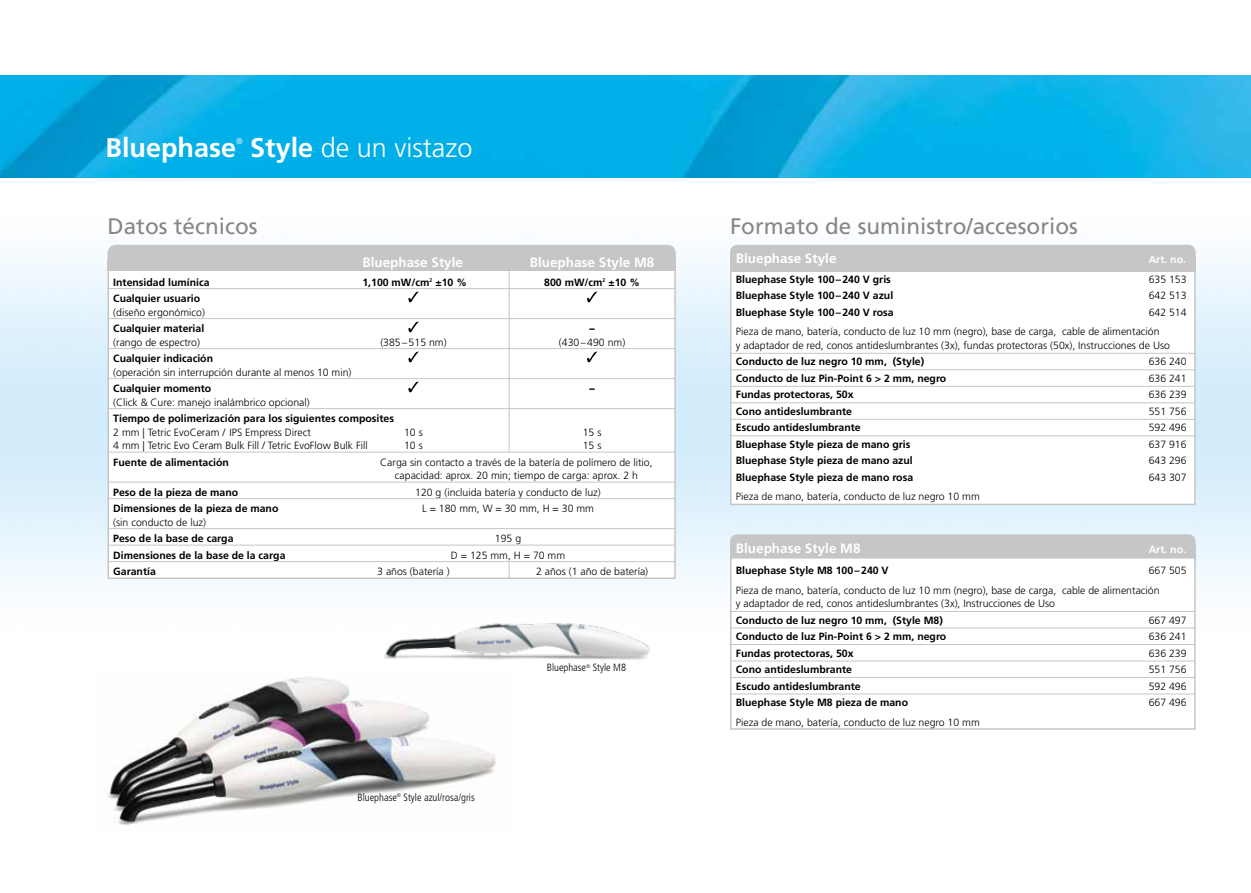
<style>
.page{position:relative;width:1251px;height:893px;background:#fff}
.page>*{position:absolute;margin:0;border:0;box-sizing:border-box;transform-origin:0 0}
.t1{font:300 27px "Frutiger";color:#fff}
.t2{font:700 27px "Frutiger";color:#fff}
.t3{font:22.5px "Frutiger";color:#878787}
.t4{font:700 13.5px "Frutiger";color:#fff}
.t5{font:300 10.5px/19.5px "Frutiger";color:#000}
.t6{font:700 10.5px "Frutiger";color:#000}
.t7{font:300 condensed 10.5px "Frutiger";color:#000}
.t8{font:700 10.5px "Frutiger";color:#fff}
.t9{font:900 10.5px "Frutiger";color:#000}
.t10{font:300 8.25px "Frutiger";color:#fff}
.s1{font-weight:700}
</style>
<div class="page">
<img style="left:0;top:75px;width:1249px;height:102px">
<img style="left:0;top:244px;width:1250px;height:402px">
<div style="left:730px;top:268px;width:465px;height:237px;background:#fff;border:2px solid #c6c6c6"></div>
<div style="left:730px;top:257px;width:465px;height:14px;background:#c6c6c6"></div>
<div style="left:730px;top:245px;width:465px;height:20px;background:#c6c6c6;border-radius:8px"></div>
<hr style="left:730px;top:353px;width:465px;height:1px;background:#c6c6c6">
<hr style="left:730px;top:369px;width:465px;height:1px;background:#c6c6c6">
<hr style="left:730px;top:386px;width:465px;height:1px;background:#c6c6c6">
<hr style="left:730px;top:402px;width:465px;height:1px;background:#c6c6c6">
<hr style="left:730px;top:419px;width:465px;height:1px;background:#c6c6c6">
<hr style="left:730px;top:435px;width:465px;height:1px;background:#c6c6c6">
<div style="left:730px;top:546px;width:465px;height:15px;background:#c6c6c6"></div>
<div style="left:730px;top:534px;width:465px;height:21px;background:#c6c6c6;border-radius:8px"></div>
<div style="left:730px;top:557px;width:465px;height:173px;background:#fff;border:2px solid #c6c6c6"></div>
<hr style="left:730px;top:611px;width:465px;height:1px;background:#c6c6c6">
<hr style="left:730px;top:628px;width:465px;height:1px;background:#c6c6c6">
<hr style="left:730px;top:644px;width:465px;height:1px;background:#c6c6c6">
<hr style="left:730px;top:661px;width:465px;height:1px;background:#c6c6c6">
<hr style="left:730px;top:677px;width:465px;height:1px;background:#c6c6c6">
<hr style="left:730px;top:694px;width:465px;height:1px;background:#c6c6c6">
<div style="left:107px;top:266px;width:568px;height:313px;background:#fff;border:2px solid #c6c6c6"></div>
<div style="left:107px;top:260px;width:568px;height:11px;background:#c6c6c6"></div>
<div style="left:107px;top:245px;width:568px;height:25px;background:#c6c6c6;border-radius:9px"></div>
<svg style="left:408px;top:292px;width:10px;height:10px"></svg>
<svg style="left:587px;top:292px;width:10px;height:10px"></svg>
<svg style="left:408px;top:322px;width:10px;height:10px"></svg>
<svg style="left:408px;top:352px;width:10px;height:10px"></svg>
<svg style="left:587px;top:352px;width:10px;height:10px"></svg>
<svg style="left:408px;top:382px;width:10px;height:10px"></svg>
<hr style="left:107px;top:288px;width:568px;height:1px;background:#c6c6c6">
<hr style="left:107px;top:318px;width:568px;height:1px;background:#c6c6c6">
<hr style="left:508px;top:257px;width:1px;height:195px;background:#c6c6c6">
<svg style="left:508px;top:562px;width:1px;height:17px"></svg>
<hr style="left:107px;top:348px;width:568px;height:1px;background:#c6c6c6">
<hr style="left:107px;top:378px;width:568px;height:1px;background:#c6c6c6">
<hr style="left:107px;top:408px;width:568px;height:1px;background:#c6c6c6">
<hr style="left:107px;top:452px;width:568px;height:1px;background:#c6c6c6">
<hr style="left:107px;top:482px;width:568px;height:1px;background:#c6c6c6">
<hr style="left:107px;top:498px;width:568px;height:1px;background:#c6c6c6">
<hr style="left:107px;top:528px;width:568px;height:1px;background:#c6c6c6">
<hr style="left:107px;top:545px;width:568px;height:1px;background:#c6c6c6">
<hr style="left:107px;top:561px;width:568px;height:1px;background:#c6c6c6">
<img style="left:107px;top:677px;width:389px;height:148px">
<img style="left:371px;top:605px;width:294px;height:55px">
<h1 class="t2" style="left:105px;top:132px;width:132px">Bluephase</h1>
<p class="t10" style="left:236px;top:137px;width:8px">®</p>
<h1 class="t1" style="left:250px;top:132px;width:224px"><span class="s1">Style</span> de un vistazo</h1>
<h2 class="t3" style="left:107px;top:213px;width:152px">Datos técnicos</h2>
<p class="t4" style="left:362px;top:254px;width:102px">Bluephase Style</p>
<p class="t4" style="left:529px;top:254px;width:126px">Bluephase Style M8</p>
<p class="t6" style="left:113px;top:276px;width:98px">Intensidad lumínica</p>
<p class="t6" style="left:362px;top:276px;width:106px">1,100 mW/cm<sup>2</sup> ±10 %</p>
<p class="t6" style="left:544px;top:276px;width:97px">800 mW/cm<sup>2</sup> ±10 %</p>
<p class="t6" style="left:113px;top:292px;width:88px">Cualquier usuario</p>
<p class="t5" style="left:113px;top:303px;width:93px">(diseño ergonómico)</p>
<p class="t6" style="left:113px;top:322px;width:93px">Cualquier material</p>
<p class="t9" style="left:589px;top:322px;width:7px">–</p>
<p class="t5" style="left:113px;top:333px;width:88px">(rango de espectro)</p>
<p class="t5" style="left:380px;top:333px;width:68px">(385–515 nm)</p>
<p class="t5" style="left:559px;top:333px;width:68px">(430–490 nm)</p>
<p class="t6" style="left:113px;top:352px;width:101px">Cualquier indicación</p>
<p class="t5" style="left:113px;top:363px;width:240px">(operación sin interrupción durante al menos 10 min)</p>
<p class="t6" style="left:113px;top:382px;width:100px">Cualquier momento</p>
<p class="t9" style="left:589px;top:382px;width:7px">–</p>
<p class="t5" style="left:113px;top:393px;width:198px">(Click &amp; Cure: manejo inalámbrico opcional)</p>
<p class="t6" style="left:113px;top:412px;width:282px">Tiempo de polimerización para los siguientes composites</p>
<p class="t5" style="left:113px;top:423px;width:199px">2 mm | Tetric EvoCeram / IPS Empress Direct</p>
<p class="t5" style="left:404px;top:423px;width:20px">10 s</p>
<p class="t5" style="left:582px;top:423px;width:20px">15 s</p>
<p class="t5" style="left:113px;top:436px;width:256px">4 mm | Tetric Evo Ceram Bulk Fill / Tetric EvoFlow Bulk Fill</p>
<p class="t5" style="left:404px;top:436px;width:20px">10 s</p>
<p class="t5" style="left:582px;top:436px;width:20px">15 s</p>
<p class="t6" style="left:113px;top:456px;width:117px">Fuente de alimentación</p>
<p class="t5" style="left:380px;top:456px;width:274px;line-height:13.5px;text-align:center">Carga sin contacto a través de la batería de polímero de litio, capacidad: aprox. 20 min; tiempo de carga: aprox. 2 h</p>
<p class="t6" style="left:113px;top:486px;width:126px">Peso de la pieza de mano</p>
<p class="t5" style="left:415px;top:483px;width:187px">120 g (incluida batería y conducto de luz)</p>
<p class="t6" style="left:113px;top:502px;width:167px">Dimensiones de la pieza de mano</p>
<p class="t5" style="left:422px;top:499px;width:173px">L = 180 mm, W = 30 mm, H = 30 mm</p>
<p class="t5" style="left:113px;top:513px;width:94px">(sin conducto de luz)</p>
<p class="t6" style="left:113px;top:532px;width:122px">Peso de la base de carga</p>
<p class="t5" style="left:495px;top:529px;width:28px">195 g</p>
<p class="t6" style="left:113px;top:549px;width:174px">Dimensiones de la base de la carga</p>
<p class="t5" style="left:451px;top:546px;width:116px">D = 125 mm, H = 70 mm</p>
<p class="t6" style="left:113px;top:565px;width:44px">Garantía</p>
<p class="t5" style="left:377px;top:562px;width:74px">3 años (batería )</p>
<p class="t5" style="left:536px;top:562px;width:114px">2 años (1 año de batería)</p>
<p class="t7" style="left:357px;top:791px;width:119px">Bluephase<sup>®</sup> Style azul/rosa/gris</p>
<p class="t7" style="left:546px;top:662px;width:81px">Bluephase<sup>®</sup> Style M8</p>
<h2 class="t3" style="left:730px;top:213px;width:349px">Formato de suministro/accesorios</h2>
<p class="t4" style="left:735px;top:251px;width:102px">Bluephase Style</p>
<p class="t8" style="left:1148px;top:254px;width:39px">Art. no.</p>
<p class="t6" style="left:735px;top:273px;width:156px">Bluephase Style 100–240 V gris</p>
<p class="t5" style="left:1148px;top:270px;width:39px">635 153</p>
<p class="t6" style="left:735px;top:290px;width:159px">Bluephase Style 100–240 V azul</p>
<p class="t5" style="left:1148px;top:286px;width:39px">642 513</p>
<p class="t6" style="left:735px;top:306px;width:159px">Bluephase Style 100–240 V rosa</p>
<p class="t5" style="left:735px;top:303px;width:452px;text-indent:413px">642 514<br>Pieza de mano, batería, conducto de luz 10 mm (negro), base de carga, cable de alimentación</p>
<p class="t5" style="left:735px;top:336px;width:435px">y adaptador de red, conos antideslumbrantes (3x), fundas protectoras (50x), Instrucciones de Uso</p>
<p class="t6" style="left:735px;top:356px;width:190px">Conducto de luz negro 10 mm, (Style)</p>
<p class="t5" style="left:1148px;top:352px;width:39px">636 240</p>
<p class="t6" style="left:735px;top:372px;width:212px">Conducto de luz Pin-Point 6 &gt; 2 mm, negro</p>
<p class="t5" style="left:1148px;top:369px;width:39px">636 241</p>
<p class="t6" style="left:735px;top:389px;width:119px">Fundas protectoras, 50x</p>
<p class="t5" style="left:1148px;top:385px;width:39px">636 239</p>
<p class="t6" style="left:735px;top:405px;width:118px">Cono antideslumbrante</p>
<p class="t5" style="left:1148px;top:402px;width:39px">551 756</p>
<p class="t6" style="left:735px;top:422px;width:126px">Escudo antideslumbrante</p>
<p class="t5" style="left:1148px;top:418px;width:39px">592 496</p>
<p class="t6" style="left:735px;top:438px;width:176px">Bluephase Style pieza de mano gris</p>
<p class="t5" style="left:1148px;top:435px;width:39px">637 916</p>
<p class="t6" style="left:735px;top:455px;width:178px">Bluephase Style pieza de mano azul</p>
<p class="t5" style="left:1148px;top:451px;width:39px">643 296</p>
<p class="t6" style="left:735px;top:471px;width:179px">Bluephase Style pieza de mano rosa</p>
<p class="t5" style="left:1148px;top:468px;width:39px">643 307</p>
<p class="t5" style="left:735px;top:487px;width:245px">Pieza de mano, batería, conducto de luz negro 10 mm</p>
<p class="t4" style="left:735px;top:540px;width:126px">Bluephase Style M8</p>
<p class="t8" style="left:1148px;top:543px;width:39px">Art. no.</p>
<p class="t6" style="left:735px;top:564px;width:154px">Bluephase Style M8 100–240 V</p>
<p class="t5" style="left:735px;top:561px;width:452px;text-indent:413px">667 505<br>Pieza de mano, batería, conducto de luz 10 mm (negro), base de carga, cable de alimentación</p>
<p class="t5" style="left:735px;top:594px;width:320px">y adaptador de red, conos antideslumbrantes (3x), Instrucciones de Uso</p>
<p class="t6" style="left:735px;top:614px;width:208px">Conducto de luz negro 10 mm, (Style M8)</p>
<p class="t5" style="left:1148px;top:610px;width:39px">667 497</p>
<p class="t6" style="left:735px;top:630px;width:212px">Conducto de luz Pin-Point 6 &gt; 2 mm, negro</p>
<p class="t5" style="left:1148px;top:627px;width:39px">636 241</p>
<p class="t6" style="left:735px;top:647px;width:119px">Fundas protectoras, 50x</p>
<p class="t5" style="left:1148px;top:643px;width:39px">636 239</p>
<p class="t6" style="left:735px;top:663px;width:118px">Cono antideslumbrante</p>
<p class="t5" style="left:1148px;top:660px;width:39px">551 756</p>
<p class="t6" style="left:735px;top:680px;width:126px">Escudo antideslumbrante</p>
<p class="t5" style="left:1148px;top:676px;width:39px">592 496</p>
<p class="t6" style="left:735px;top:696px;width:174px">Bluephase Style M8 pieza de mano</p>
<p class="t5" style="left:1148px;top:693px;width:39px">667 496</p>
<p class="t5" style="left:735px;top:712px;width:245px">Pieza de mano, batería, conducto de luz negro 10 mm</p>
</div>
